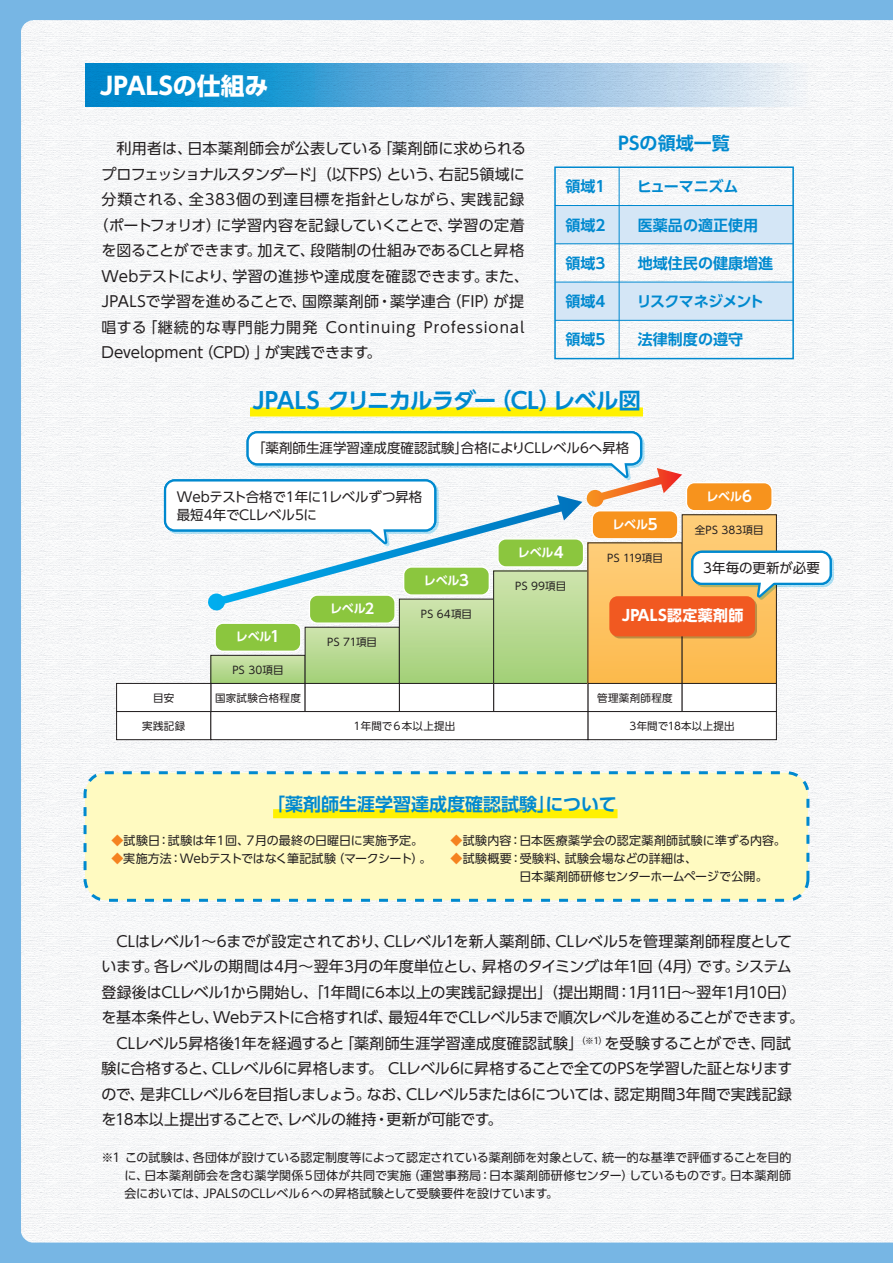
<style>
.page{position:relative;width:893px;height:1263px;background:#fff}
.page>*{position:absolute;margin:0;border:0;box-sizing:border-box;transform-origin:0 0}
.t1{font:700 24px "UD Shin Go Pro";color:#fff}
.t2{font:700 22.5px "UD Shin Go Pro De";letter-spacing:-.035em;color:#0089cf}
.t3{font:700 18px "UD Shin Go Pro De";color:#0089cf}
.t4{font:15px "UD Shin Go Pro";letter-spacing:-.005em;color:#231f20}
.t5{font:15px "UD Shin Go Pro";letter-spacing:-.025em;color:#231f20}
.t6{font:15px "UD Shin Go Pro";letter-spacing:-.035em;color:#231f20}
.t7{font:700 15px "UD Shin Go Pro De";color:#0089cf}
.t8{font:15px "UD Shin Go Pro";letter-spacing:.065em;color:#231f20}
.t9{font:15px "UD Shin Go Pro";letter-spacing:.02em;color:#231f20}
.t10{font:15px "UD Shin Go Pro";letter-spacing:-.055em;color:#231f20}
.t11{font:15px "UD Shin Go Pro";letter-spacing:.04em;color:#231f20}
.t12{font:700 15px "UD Shin Go Pro";letter-spacing:.02em;color:#fff}
.t13{font:700 15px "UD Shin Go Pro De";letter-spacing:-.05em;color:#0089cf}
.t14{font:13.5px/18px "UD Shin Go Pro";color:#231f20}
.t15{font:12px/18px "UD Shin Go Pro";letter-spacing:.005em;color:#231f20;text-align:justify}
.t16{font:12px "UD Shin Go Pro";letter-spacing:-.02em;color:#231f20}
.t17{font:700 12px "UD Shin Go Pro De";letter-spacing:-.015em;color:#fff}
.t18{font:10.5px "UD Shin Go Pro";letter-spacing:.015em;color:#231f20}
.s1{font-size:15px}
.s2{font-size:14.1px}
.s3{color:#f58220}
</style>
<div class="page">
<img style="left:0;top:0;width:893px;height:1263px">
<div style="left:210px;top:683px;width:95px;height:29px;background:#fff"></div>
<div style="left:587px;top:683px;width:95px;height:29px;background:#fff"></div>
<div style="left:682px;top:683px;width:95px;height:29px;background:#fff"></div>
<div style="left:493px;top:683px;width:95px;height:29px;background:#fff"></div>
<div style="left:399px;top:683px;width:95px;height:29px;background:#fff"></div>
<div style="left:305px;top:683px;width:95px;height:29px;background:#fff"></div>
<div style="left:85px;top:773px;width:723px;height:127px;background:#fffac1;border-radius:21px"></div>
<div style="left:84px;top:771px;width:725px;height:131px;border:3px dashed #0089cf;border-radius:21px"></div>
<div style="left:166px;top:481px;width:268px;height:48px;background:#fff;border-radius:9px"></div>
<div style="left:686px;top:483px;width:86px;height:28px;background:#f7931d;border-radius:8px"></div>
<div style="left:686px;top:482px;width:87px;height:29px;border:1px solid #fff;border-radius:8px"></div>
<div style="left:555px;top:205px;width:238px;height:39px;background:#d4e6f6"></div>
<div style="left:555px;top:282px;width:238px;height:38px;background:#d4e6f6"></div>
<div style="left:273px;top:809px;width:344px;height:9px;background:#fff101"></div>
<div style="left:250px;top:407px;width:393px;height:9px;background:#fff101"></div>
<svg style="left:85px;top:64px;width:723px;height:42px;background:#6bb3dd"></svg>
<hr style="left:555px;top:205px;width:238px;height:1px;background:#0089cf">
<hr style="left:555px;top:243px;width:238px;height:1px;background:#0089cf">
<hr style="left:555px;top:282px;width:238px;height:1px;background:#0089cf">
<hr style="left:555px;top:320px;width:238px;height:1px;background:#0089cf">
<hr style="left:619px;top:167px;width:1px;height:192px;background:#0089cf">
<div style="left:554px;top:166px;width:240px;height:193px;border:2px solid #0089cf"></div>
<div style="left:309px;top:595px;width:86px;height:28px;background:#8bc63e;border-radius:8px"></div>
<div style="left:309px;top:594px;width:87px;height:30px;border:1px solid #fff;border-radius:8px"></div>
<div style="left:215px;top:623px;width:86px;height:28px;background:#8bc63e;border-radius:8px"></div>
<div style="left:214px;top:622px;width:87px;height:30px;border:1px solid #fff;border-radius:8px"></div>
<div style="left:211px;top:655px;width:94px;height:28px;background:linear-gradient(to bottom,#cfe4ae,#a5d17b)"></div>
<div style="left:210px;top:655px;width:95px;height:29px;border:1px solid #231f20"></div>
<div style="left:116px;top:683px;width:95px;height:29px;background:#fff;border:1px solid #231f20"></div>
<div style="left:116px;top:711px;width:95px;height:29px;background:#fff;border:1px solid #231f20"></div>
<div style="left:587px;top:711px;width:190px;height:29px;background:#fff;border:1px solid #231f20"></div>
<div style="left:210px;top:711px;width:378px;height:29px;background:#fff;border:1px solid #231f20"></div>
<div style="left:305px;top:627px;width:94px;height:56px;background:linear-gradient(to bottom,#cee4ad,#a3d079)"></div>
<div style="left:305px;top:627px;width:95px;height:57px;border:1px solid #231f20"></div>
<svg style="left:401px;top:611px;width:91px;height:71px;background:#b5d88e"></svg>
<div style="left:399px;top:599px;width:95px;height:85px;border:1px solid #231f20"></div>
<svg style="left:495px;top:611px;width:91px;height:71px;background:#b0d688"></svg>
<div style="left:493px;top:571px;width:95px;height:113px;border:1px solid #231f20"></div>
<div style="left:588px;top:543px;width:94px;height:140px;background:#fdbd55"></div>
<div style="left:587px;top:542px;width:95px;height:142px;border:1px solid #231f20"></div>
<div style="left:682px;top:515px;width:94px;height:168px;background:linear-gradient(to bottom,#fece7a,#fcba4d)"></div>
<div style="left:682px;top:514px;width:95px;height:170px;border:1px solid #231f20"></div>
<svg style="left:611px;top:598px;width:146px;height:40px"></svg>
<div style="left:609px;top:596px;width:146px;height:40px;background:#f15921;border-radius:8px"></div>
<div style="left:693px;top:553px;width:141px;height:34px;border:4px solid #00aeef;border-radius:9px"></div>
<div style="left:691px;top:551px;width:141px;height:34px;border:4px solid #0089cf;border-radius:9px"></div>
<div style="left:693px;top:553px;width:136px;height:30px;background:#fff;border-radius:9px"></div>
<svg style="left:753px;top:582px;width:40px;height:20px"></svg>
<div style="left:246px;top:431px;width:396px;height:34px;border:4px solid #0089cf;border-radius:9px"></div>
<div style="left:249px;top:433px;width:391px;height:30px;background:#fff;border-radius:9px"></div>
<svg style="left:207px;top:454px;width:475px;height:157px"></svg>
<h1 class="t1" style="left:100px;top:66px;width:170px">JPALSの仕組み</h1>
<p class="t4" style="left:116px;top:136px;width:411px">利用者は、日本薬剤師会が公表している「薬剤師に求められる</p>
<p class="t10" style="left:101px;top:162px;width:425px">プロフェッショナルスタンダード」（以下PS）という、右記5領域に</p>
<p class="t11" style="left:101px;top:187px;width:424px">分類される、全383個の到達目標を指針としながら、実践記録</p>
<p class="t4" style="left:93px;top:213px;width:433px">（ポートフォリオ）に学習内容を記録していくことで、学習の定着</p>
<p class="t4" style="left:101px;top:238px;width:424px">を図ることができます。加えて、段階制の仕組みであるCLと昇格</p>
<p class="t4" style="left:101px;top:264px;width:429px">Webテストにより、学習の進捗や達成度を確認できます。また、</p>
<p class="t9" style="left:101px;top:289px;width:424px">JPALSで学習を進めることで、国際薬剤師・薬学連合（FIP）が提</p>
<p class="t8" style="left:101px;top:315px;width:424px">唱する「継続的な専門能力開発 Continuing Professional</p>
<p class="t4" style="left:101px;top:340px;width:282px">Development（CPD）」が実践できます。</p>
<p class="t7" style="left:566px;top:174px;width:41px">領域1</p>
<p class="t7" style="left:566px;top:213px;width:41px">領域2</p>
<p class="t7" style="left:566px;top:251px;width:41px">領域3</p>
<p class="t7" style="left:566px;top:289px;width:41px">領域4</p>
<p class="t7" style="left:566px;top:328px;width:41px">領域5</p>
<p class="t3" style="left:618px;top:129px;width:113px">PSの領域一覧</p>
<p class="t7" style="left:637px;top:174px;width:103px">ヒューマニズム</p>
<p class="t7" style="left:638px;top:213px;width:122px">医薬品の適正使用</p>
<p class="t7" style="left:638px;top:251px;width:137px">地域住民の健康増進</p>
<p class="t13" style="left:637px;top:289px;width:129px">リスクマネジメント</p>
<p class="t7" style="left:638px;top:328px;width:107px">法律制度の遵守</p>
<h2 class="t2" style="left:252px;top:382px;width:390px">JPALS クリニカルラダー（CL）レベル図</h2>
<p class="t14" style="left:252px;top:439px;width:379px">「薬剤師生涯学習達成度確認試験」合格によりCLレベル6へ昇格</p>
<p class="t14" style="left:177px;top:487px;width:247px">Webテスト合格で1年に1レベルずつ昇格最短4年でCLレベル5に</p>
<p class="t17" style="left:424px;top:571px;width:47px">レベル<span class="s1">3</span></p>
<p class="t17" style="left:518px;top:542px;width:47px">レベル<span class="s1">4</span></p>
<p class="t18" style="left:515px;top:577px;width:52px">PS 99項目</p>
<p class="t17" style="left:612px;top:514px;width:47px">レベル<span class="s1">5</span></p>
<p class="t18" style="left:607px;top:549px;width:57px">PS 119項目</p>
<p class="t17" style="left:706px;top:486px;width:47px">レベル<span class="s1">6</span></p>
<p class="t18" style="left:695px;top:521px;width:70px">全PS 383項目</p>
<p class="t14" style="left:703px;top:558px;width:118px">3年毎の更新が必要</p>
<p class="t17" style="left:236px;top:627px;width:45px">レベル<span class="s1">1</span></p>
<p class="t18" style="left:232px;top:662px;width:53px">PS 30項目</p>
<p class="t17" style="left:330px;top:599px;width:46px">レベル<span class="s2">2</span></p>
<p class="t18" style="left:327px;top:634px;width:51px">PS 71項目</p>
<p class="t18" style="left:421px;top:605px;width:53px">PS 64項目</p>
<p class="t12" style="left:622px;top:603px;width:123px">JPALS認定薬剤師</p>
<p class="t18" style="left:597px;top:689px;width:77px">管理薬剤師程度</p>
<p class="t18" style="left:153px;top:689px;width:22px">目安</p>
<p class="t18" style="left:215px;top:689px;width:87px">国家試験合格程度</p>
<p class="t18" style="left:142px;top:717px;width:45px">実践記録</p>
<p class="t18" style="left:352px;top:717px;width:105px">１年間で６本以上提出</p>
<p class="t18" style="left:629px;top:717px;width:107px">3年間で18本以上提出</p>
<p class="t3" style="left:267px;top:789px;width:351px">「薬剤師生涯学習達成度確認試験」について</p>
<p class="t15" style="left:451px;top:831px;width:337px"><span class="s3">◆</span>試験内容：日本医療薬学会の認定薬剤師試験に準ずる内容。</p>
<p class="t15" style="left:519px;top:849px;width:250px;text-indent:-69px"><span class="s3">◆</span>試験概要：受験料、試験会場などの詳細は、<br>日本薬剤師研修センターホームページで公開。</p>
<p class="t15" style="left:111px;top:831px;width:313px"><span class="s3">◆</span>試験日：試験は年１回、７月の最終の日曜日に実施予定。</p>
<p class="t16" style="left:111px;top:849px;width:322px"><span class="s3">◆</span>実施方法：Webテストではなく筆記試験（マークシート）。</p>
<p class="t4" style="left:116px;top:929px;width:677px">CLはレベル1～6までが設定されており、CLレベル1を新人薬剤師、CLレベル5を管理薬剤師程度として</p>
<p class="t4" style="left:101px;top:954px;width:692px">います。各レベルの期間は4月～翌年3月の年度単位とし、昇格のタイミングは年1回（4月）です。システム</p>
<p class="t4" style="left:101px;top:980px;width:697px">登録後はCLレベル1から開始し、「1年間に6本以上の実践記録提出」（提出期間：1月11日～翌年1月10日）</p>
<p class="t5" style="left:101px;top:1005px;width:704px">を基本条件とし、Webテストに合格すれば、最短4年でCLレベル5まで順次レベルを進めることができます。</p>
<p class="t4" style="left:116px;top:1031px;width:676px">CLレベル5昇格後1年を経過すると「薬剤師生涯学習達成度確認試験」<sup>（※1）</sup>を受験することができ、同試</p>
<p class="t6" style="left:101px;top:1056px;width:692px">験に合格すると、CLレベル6に昇格します。 CLレベル6に昇格することで全てのPSを学習した証となります</p>
<p class="t4" style="left:101px;top:1082px;width:692px">ので、是非CLレベル6を目指しましょう。なお、CLレベル5または6については、認定期間3年間で実践記録</p>
<p class="t5" style="left:101px;top:1107px;width:403px">を18本以上提出することで、レベルの維持・更新が可能です。</p>
<p class="t15" style="left:124px;top:1148px;width:669px;text-indent:-23px">※1 この試験は、各団体が設けている認定制度等によって認定されている薬剤師を対象として、統一的な基準で評価することを目的に、日本薬剤師会を含む薬学関係５団体が共同で実施（運営事務局：日本薬剤師研修センター）しているものです。日本薬剤師会においては、JPALSのCLレベル６への昇格試験として受験要件を設けています。</p>
</div>
